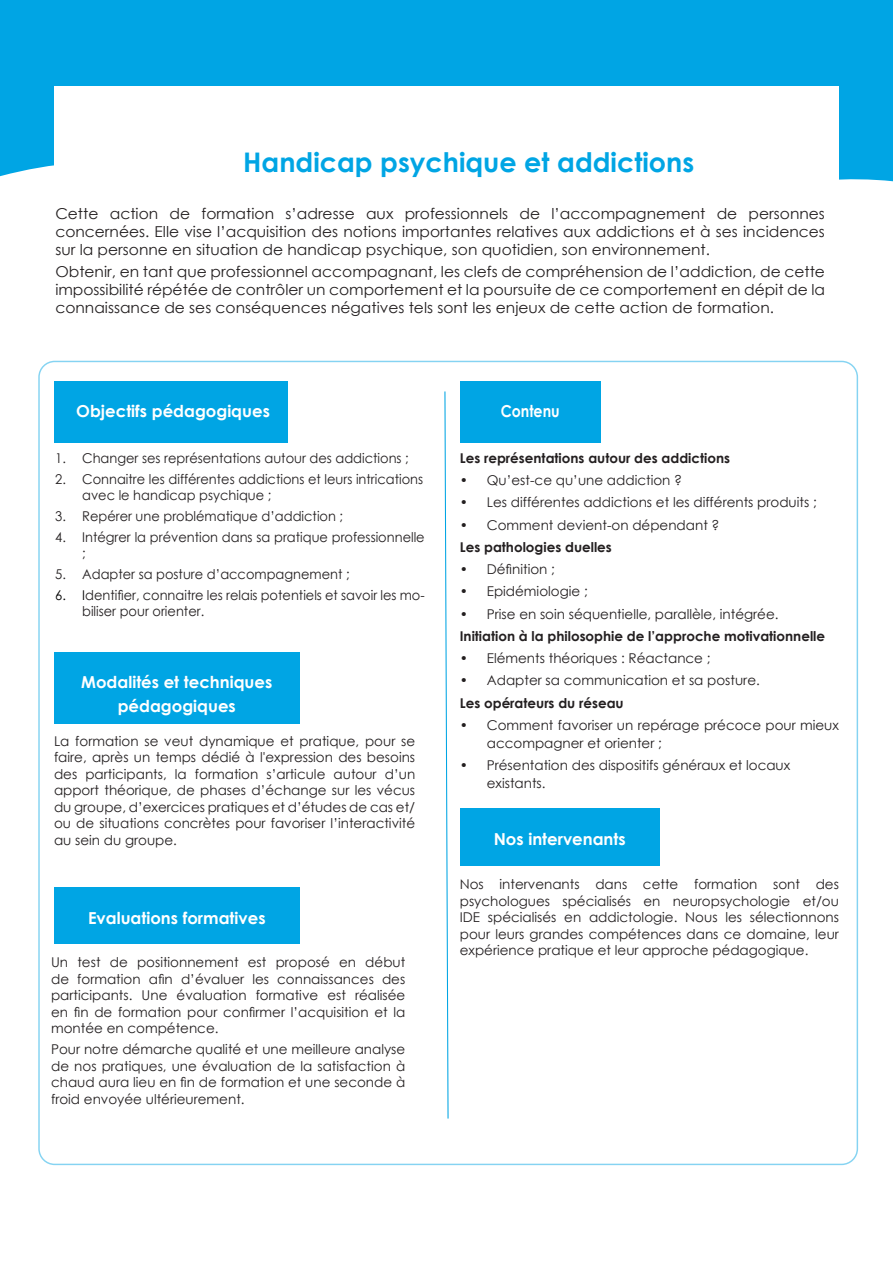
<style>
.page{position:relative;width:893px;height:1263px;background:#fff}
.page>*{position:absolute;margin:0;border:0;box-sizing:border-box;transform-origin:0 0}
.Paragraph_Style_2{font:700 27px "Century Gothic";color:#00a5e4}
.Som_niv_2_conduite{font:700 16.5px "Century Gothic";color:#fff}
.Som_niv_2_conduite-2{font:700 16.5px "Century Gothic";color:#fff;scale:.86 1}
.Som_niv_2_conduite-3{font:15px/18px "Century Gothic";color:#231f20;text-align:justify}
.Som_niv_2_conduite-4{font:13.5px/16.5px "Century Gothic";color:#231f20;text-align:justify}
.Som_niv_2_conduite-5{font:13.5px/16.5px "Century Gothic";color:#231f20;scale:.96 1}
.Som_niv_2_conduite-6{font:700 13.5px "Century Gothic";color:#231f20}
.s1{color:#000}
</style>
<div class="page">
<div style="left:0;top:0;width:893px;height:182px;background:#00a5e4"></div>
<div style="left:54px;top:87px;width:785px;height:1155px;background:#fff"></div>
<div style="left:54px;top:381px;width:234px;height:61px;background:#00a5e4"></div>
<div style="left:460px;top:381px;width:141px;height:61px;background:#00a5e4"></div>
<svg style="left:444px;top:391px;width:5px;height:728px"></svg>
<div style="left:54px;top:652px;width:246px;height:71px;background:#00a5e4"></div>
<div style="left:54px;top:888px;width:246px;height:56px;background:#00a5e4"></div>
<div style="left:460px;top:808px;width:200px;height:58px;background:#00a5e4"></div>
<p class="Paragraph_Style_2" style="left:243px;top:141px;width:452px">Handicap psychique et addictions</p>
<p class="Som_niv_2_conduite-3" style="left:55px;top:204px;width:771px">Cette action de formation s’adresse aux professionnels de l’accompagnement de personnes concernées. Elle vise l’acquisition des notions importantes relatives aux addictions et à ses incidences sur la personne en situation de handicap psychique, son quotidien, son environnement.</p>
<p class="Som_niv_2_conduite-3" style="left:55px;top:262px;width:771px">Obtenir, en tant que professionnel accompagnant, les clefs de compréhension de l’addiction, de cette impossibilité répétée de contrôler un comportement et la poursuite de ce comportement en dépit de la connaissance de ses conséquences négatives tels sont les enjeux de cette action de formation.</p>
<p class="Som_niv_2_conduite" style="left:76px;top:399px;width:195px">Objectifs pédagogiques</p>
<p class="Som_niv_2_conduite-2" style="left:501px;top:399px;width:70px">Contenu</p>
<p class="Som_niv_2_conduite-5" style="left:55px;top:450px;width:370px">1. Changer ses représentations autour des addictions ;</p>
<p class="Som_niv_2_conduite-5" style="left:82px;top:470px;width:357px;text-indent:-27px">2. Connaitre les différentes addictions et leurs intrications avec le handicap psychique ;</p>
<p class="Som_niv_2_conduite-5" style="left:55px;top:507px;width:302px">3. Repérer une problématique d’addiction ;</p>
<p class="Som_niv_2_conduite-5" style="left:82px;top:528px;width:358px;text-indent:-27px">4. Intégrer la prévention dans sa pratique professionnelle ;</p>
<p class="Som_niv_2_conduite-5" style="left:55px;top:565px;width:308px">5. Adapter sa posture d’accompagnement ;</p>
<p class="Som_niv_2_conduite-5" style="left:82px;top:586px;width:358px;text-indent:-27px"><span class="s1">6. I</span>dentifier, connaitre les relais potentiels et savoir les mo&shy;biliser pour orienter.</p>
<p class="Som_niv_2_conduite" style="left:81px;top:669px;width:193px">Modalités et techniques</p>
<p class="Som_niv_2_conduite" style="left:118px;top:694px;width:120px">pédagogiques</p>
<p class="Som_niv_2_conduite-4" style="left:54px;top:732px;width:363px">La formation se veut dynamique et pratique, pour se faire, après un temps dédié à l'expression des besoins des participants, la formation s’articule autour d’un apport théorique, de phases d’échange sur les vécus du groupe, d’exercices pratiques et d’études de cas et/ ou de situations concrètes pour favoriser l’interactivité au sein du groupe.</p>
<p class="Som_niv_2_conduite" style="left:88px;top:906px;width:179px">Evaluations formatives</p>
<p class="Som_niv_2_conduite-4" style="left:51px;top:954px;width:356px">Un test de positionnement est proposé en début de formation afin d’évaluer les connaissances des participants. Une évaluation formative est réalisée en fin de formation pour confirmer l’acquisition et la montée en compétence.</p>
<p class="Som_niv_2_conduite-4" style="left:51px;top:1041px;width:356px">Pour notre démarche qualité et une meilleure analyse de nos pratiques, une évaluation de la satisfaction à chaud aura lieu en fin de formation et une seconde à froid envoyée ultérieurement.</p>
<p class="Som_niv_2_conduite-6" style="left:460px;top:448px;width:272px">Les représentations autour des addictions</p>
<p class="Som_niv_2_conduite-4" style="left:460px;top:472px;width:224px">• Qu’est-ce qu’une addiction ?</p>
<p class="Som_niv_2_conduite-4" style="left:460px;top:494px;width:359px">• Les différentes addictions et les différents produits ;</p>
<p class="Som_niv_2_conduite-4" style="left:460px;top:516px;width:261px">• Comment devient-on dépendant ?</p>
<p class="Som_niv_2_conduite-6" style="left:460px;top:537px;width:154px">Les pathologies duelles</p>
<p class="Som_niv_2_conduite-4" style="left:460px;top:561px;width:97px">• Définition ;</p>
<p class="Som_niv_2_conduite-4" style="left:460px;top:583px;width:129px">• Epidémiologie ;</p>
<p class="Som_niv_2_conduite-4" style="left:460px;top:605px;width:320px">• Prise en soin séquentielle, parallèle, intégrée.</p>
<p class="Som_niv_2_conduite-6" style="left:460px;top:626px;width:367px">Initiation à la philosophie de l’approche motivationnelle</p>
<p class="Som_niv_2_conduite-4" style="left:460px;top:650px;width:252px">• Eléments théoriques : Réactance ;</p>
<p class="Som_niv_2_conduite-4" style="left:460px;top:672px;width:302px">• Adapter sa communication et sa posture.</p>
<p class="Som_niv_2_conduite-6" style="left:460px;top:692px;width:165px">Les opérateurs du réseau</p>
<p class="Som_niv_2_conduite-4" style="left:487px;top:716px;width:354px;line-height:18px;text-indent:-27px">• Comment favoriser un repérage précoce pour mieux accompagner et orienter ;</p>
<p class="Som_niv_2_conduite-4" style="left:487px;top:756px;width:305px;line-height:18px;text-indent:-27px">• Présentation des dispositifs généraux et locaux existants.</p>
<p class="Som_niv_2_conduite" style="left:494px;top:826px;width:133px">Nos intervenants</p>
<p class="Som_niv_2_conduite-4" style="left:460px;top:876px;width:381px">Nos intervenants dans cette formation sont des psychologues spécialisés en neuropsychologie et/ou IDE spécialisés en addictologie. Nous les sélectionnons pour leurs grandes compétences dans ce domaine, leur expérience pratique et leur approche pédagogique.</p>
</div>
